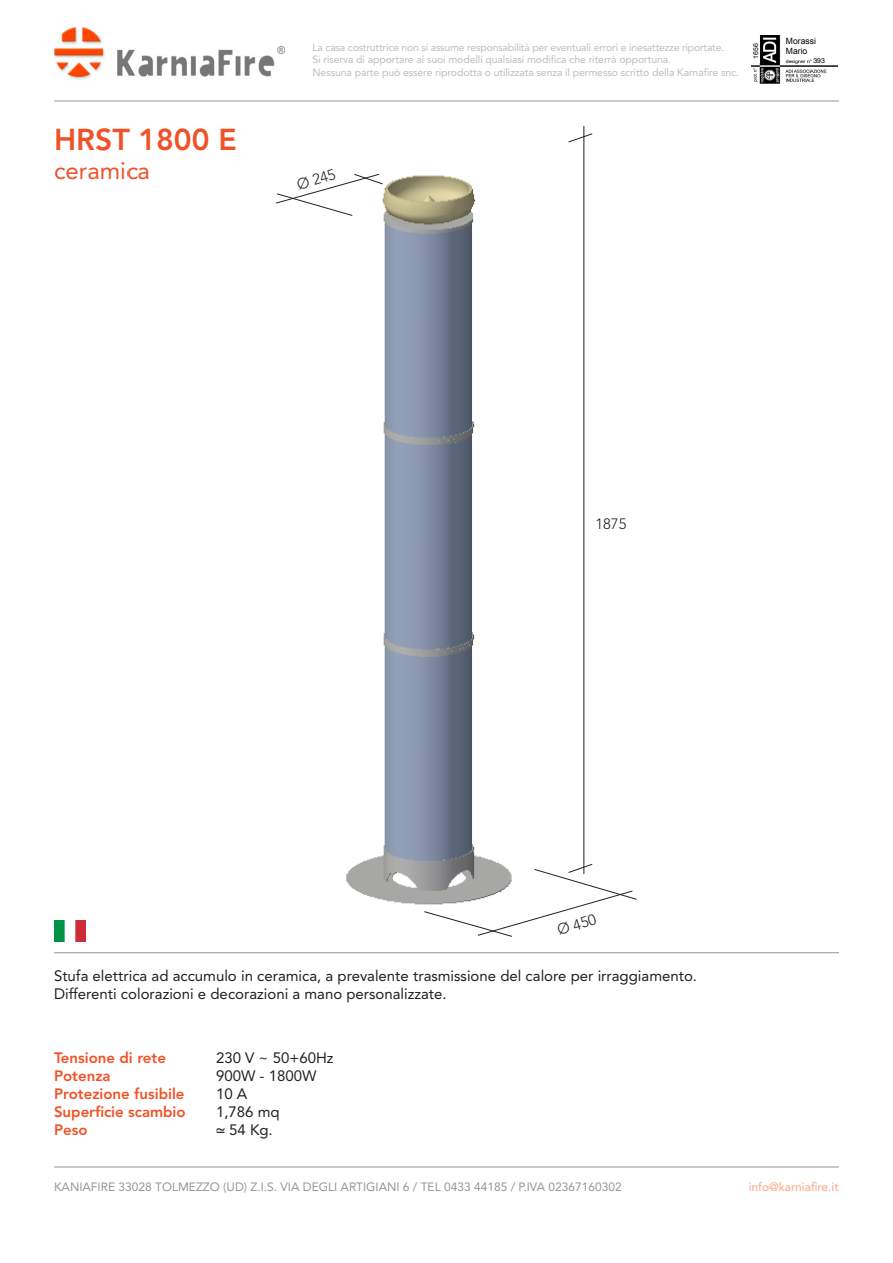
<style>
.page{position:relative;width:893px;height:1263px;background:#fff}
.page>*{position:absolute;margin:0;border:0;box-sizing:border-box;transform-origin:0 0}
.t1{font:800 30px "Avenir";color:#f05228}
.t2{font:24px "Avenir";color:#f05228}
.t3{font:15px "Avenir";color:#231f20}
.t4{font:800 15px "Avenir";color:#f05228}
.t5{font:300 15px "Avenir";color:#231f20}
.t6{font:12px "Avenir";color:#939598}
.t7{font:12px "Avenir";color:#f8a682}
.t8{font:10.5px "Avenir";letter-spacing:-.01em;color:#bcbdc0}
.t9{font:8.55px/10.1px "Arial";color:#000}
.t10{font:6.9px "Helvetica";letter-spacing:.005em;color:#000}
.s1{font-family:"Monaco"}
</style>
<div class="page">
<img style="left:751px;top:35px;width:86px;height:48px">
<div style="left:812px;top:58px;width:23px;height:6px;background:#fff"></div>
<svg style="left:752px;top:35px;width:8px;height:28px"></svg>
<div style="left:783px;top:38px;width:52px;height:18px;background:#fff"></div>
<img style="left:54px;top:28px;width:231px;height:52px">
<hr style="left:54px;top:1167px;width:785px;height:1px;background:#939598">
<hr style="left:54px;top:101px;width:785px;height:1px;background:#939598">
<hr style="left:54px;top:952px;width:785px;height:1px;background:#939598">
<img style="left:54px;top:921px;width:31px;height:21px">
<img style="left:346px;top:143px;width:239px;height:762px">
<svg style="left:276px;top:173px;width:107px;height:43px"></svg>
<svg style="left:423px;top:863px;width:214px;height:74px"></svg>
<svg style="left:568px;top:133px;width:25px;height:10px"></svg>
<hr style="left:583px;top:126px;width:1px;height:748px;background:#231f20">
<p class="t1" style="left:54px;top:122px;width:184px">HRST 1800 E</p>
<p class="t2" style="left:54px;top:157px;width:98px">ceramica</p>
<p class="t8" style="left:313px;top:41px;width:413px">La casa costruttrice non si assume responsabilità per eventuali errori e inesattezze riportate.</p>
<p class="t8" style="left:313px;top:54px;width:360px">Si riserva di apportare ai suoi modelli qualsiasi modifica che riterrà opportuna.</p>
<p class="t8" style="left:313px;top:66px;width:428px">Nessuna parte può essere riprodotta o utilizzata senza il permesso scritto della Karnafire snc.</p>
<p class="t10" style="left:753px;top:59px;width:17px;rotate:-90deg">1656</p>
<p class="t9" style="left:786px;top:36px;width:32px">Morassi<br>Mario</p>
<p class="t10" style="left:813px;top:58px;width:13px">393</p>
<h3 class="t5" style="left:295px;top:176px;width:41px;rotate:-17deg">Ø 245</h3>
<h3 class="t5" style="left:595px;top:515px;width:33px">1875</h3>
<h3 class="t5" style="left:555px;top:922px;width:41px;rotate:-17deg">Ø 450</h3>
<p class="t3" style="left:54px;top:967px;width:644px">Stufa elettrica ad accumulo in ceramica, a prevalente trasmissione del calore per irraggiamento.</p>
<p class="t3" style="left:54px;top:985px;width:394px">Differenti colorazioni e decorazioni a mano personalizzate.</p>
<p class="t4" style="left:54px;top:1049px;width:113px">Tensione di rete</p>
<p class="t3" style="left:216px;top:1049px;width:119px">230 V ~ 50+60Hz</p>
<p class="t4" style="left:54px;top:1067px;width:58px">Potenza</p>
<p class="t3" style="left:216px;top:1067px;width:102px">900W - 1800W</p>
<p class="t4" style="left:54px;top:1085px;width:132px">Protezione fusibile</p>
<p class="t3" style="left:216px;top:1085px;width:33px">10 A</p>
<p class="t4" style="left:54px;top:1103px;width:133px">Superficie scambio</p>
<p class="t3" style="left:216px;top:1103px;width:65px">1,786 mq</p>
<p class="t4" style="left:54px;top:1121px;width:35px">Peso</p>
<p class="t3" style="left:216px;top:1121px;width:58px"><span class="s1">≃</span> 54 Kg.</p>
<p class="t6" style="left:54px;top:1180px;width:569px">KANIAFIRE 33028 TOLMEZZO (UD) Z.I.S. VIA DEGLI ARTIGIANI 6 / TEL 0433 44185 / P.IVA 02367160302</p>
<p class="t7" style="left:749px;top:1180px;width:91px">info@karniafire.it</p>
</div>
